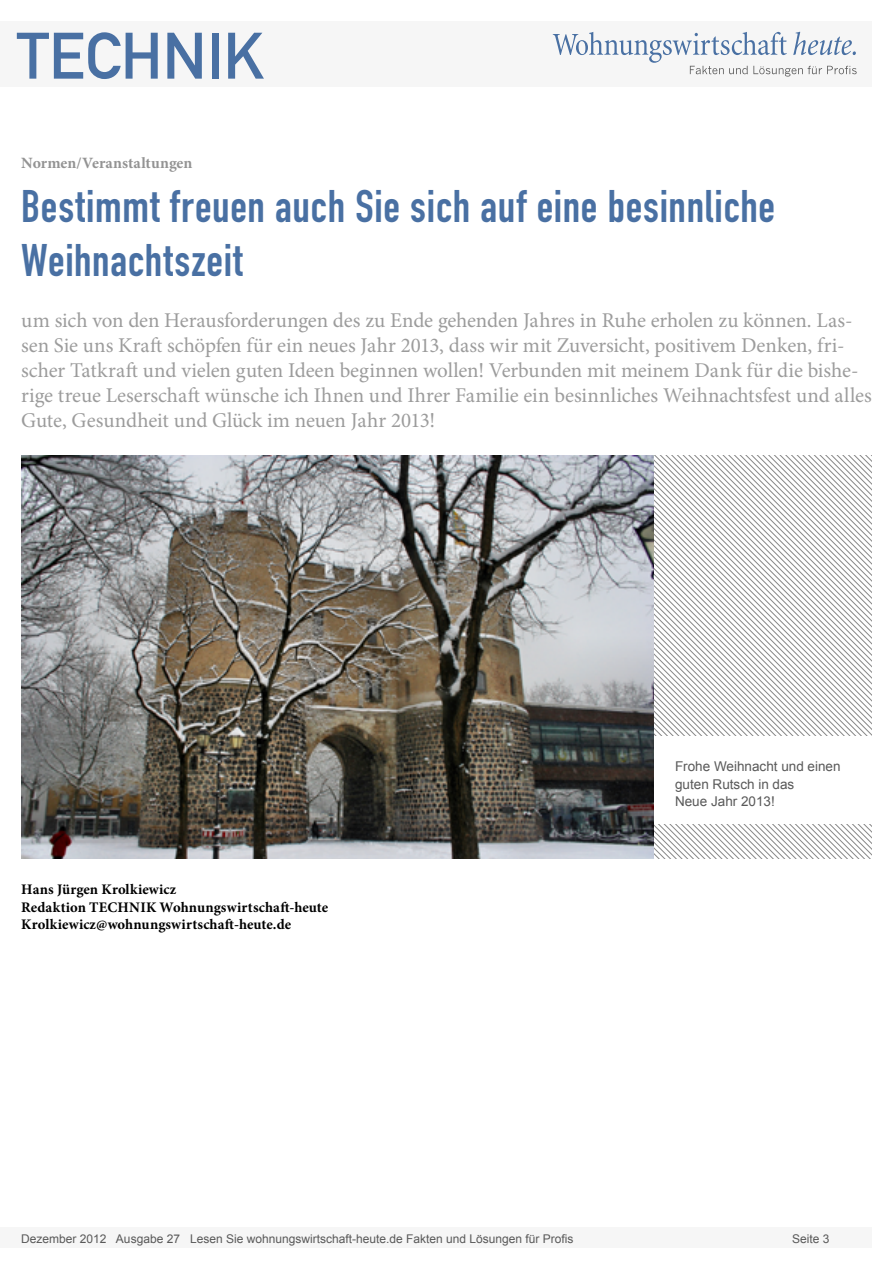
<style>
.page{position:relative;width:893px;height:1263px;background:#fff}
.page>*{position:absolute;margin:0;border:0;box-sizing:border-box;transform-origin:0 0}
.t1{font:64.5px "DIN Mittelschrift";color:#4970a3}
.Überschrift_Groß{font:45px/54px "DIN Engschrift";letter-spacing:.015em;color:#4970a3}
.Anlesetext{font:21px/25.2px "Minion Pro";letter-spacing:-.005em;color:#9c9c9c}
.Kategorie{font:700 15.75px "Minion Pro";color:#939393}
.AUTOR{font:700 14.7px "Minion Pro";letter-spacing:.005em;color:#000}
.Bildunterschrift{font:13.5px/17.5px "Arial";color:#595959}
.t2{font:12px "Arial";color:#595959}
</style>
<div class="page">
<div style="left:0;top:1227px;width:872px;height:20px;background:#f6f6f6"></div>
<div style="left:0;top:21px;width:872px;height:66px;background:#f6f6f6"></div>
<svg style="left:553px;top:32px;width:304px;height:45px"></svg>
<svg style="left:654px;top:455px;width:218px;height:95px"></svg>
<svg style="left:654px;top:550px;width:218px;height:309px"></svg>
<div style="left:654px;top:736px;width:237px;height:88px;background:#fff"></div>
<img style="left:21px;top:455px;width:633px;height:404px">
<h1 class="t1" style="left:17px;top:18px;width:249px">TECHNIK</h1>
<p class="Kategorie" style="left:21px;top:152px;width:173px">Normen/Veranstaltungen</p>
<p class="Überschrift_Groß" style="left:21px;top:180px;width:755px">Bestimmt freuen auch Sie sich auf eine besinnliche<br>Weihnachtszeit</p>
<p class="Anlesetext" style="left:21px;top:307px;width:852px">um sich von den Herausforderungen des zu Ende gehenden Jahres in Ruhe erholen zu können. Las&shy;sen Sie uns Kraft schöpfen für ein neues Jahr 2013, dass wir mit Zuversicht, positivem Denken, fri&shy;scher Tatkraft und vielen guten Ideen beginnen wollen! Verbunden mit meinem Dank für die bishe&shy;rige treue Leserschaft wünsche ich Ihnen und Ihrer Familie ein besinnliches Weihnachtsfest und alles Gute, Gesundheit und Glück im neuen Jahr 2013!</p>
<p class="AUTOR" style="left:21px;top:879px;width:157px">Hans Jürgen Krolkiewicz</p>
<p class="AUTOR" style="left:21px;top:896px;width:308px">Redaktion TECHNIK Wohnungswirtschaft-heute</p>
<p class="AUTOR" style="left:21px;top:914px;width:271px">Krolkiewicz@wohnungswirtschaft-heute.de</p>
<p class="Bildunterschrift" style="left:675px;top:758px;width:167px">Frohe Weihnacht und einen guten Rutsch in das</p>
<p class="Bildunterschrift" style="left:675px;top:793px;width:101px">Neue Jahr 2013!</p>
<p class="t2" style="left:21px;top:1230px;width:554px">Dezember 2012 Ausgabe 27 Lesen Sie wohnungswirtschaft-heute.de Fakten und Lösungen für Profis</p>
<p class="t2" style="left:792px;top:1231px;width:39px">Seite 3</p>
</div>
